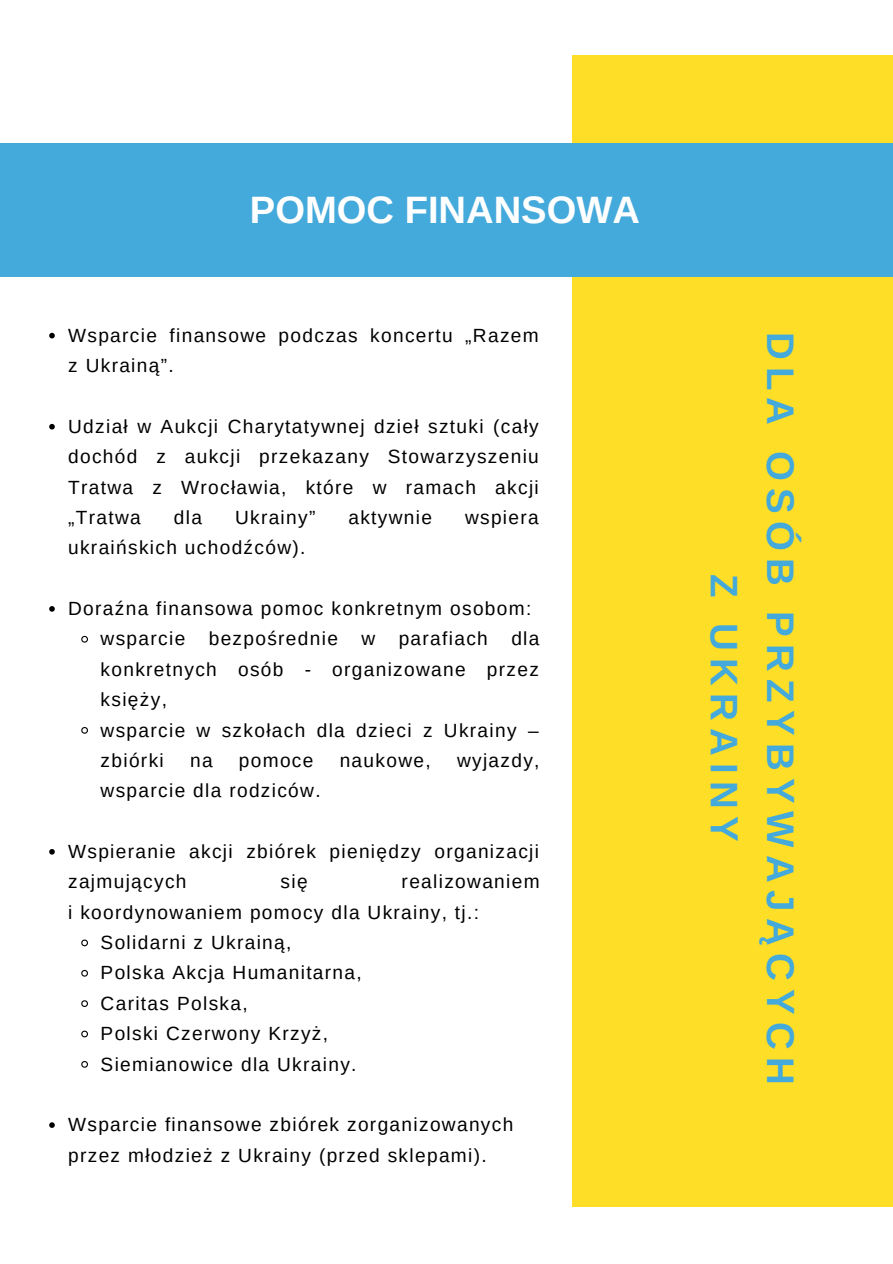
<style>
.page{position:relative;width:893px;height:1264px;background:#fff}
.page>*{position:absolute;margin:0;border:0;box-sizing:border-box;transform-origin:0 0}
.t1{font:700 38.4px/56.2px "Arimo";letter-spacing:.19em;color:#44a9db;text-align:center}
.t2{font:700 38.1px "Arimo";color:#fff}
.t3{font:19.05px/30.3px "Arimo";letter-spacing:.07em;color:#000}
</style>
<div class="page">
<div style="left:572px;top:56px;width:320px;height:1151px;background:#ffde27"></div>
<div style="left:0;top:143px;width:892px;height:133px;background:#44a9db"></div>
<svg style="left:49px;top:333px;width:6px;height:5px"></svg>
<svg style="left:49px;top:424px;width:6px;height:5px"></svg>
<svg style="left:49px;top:606px;width:6px;height:5px"></svg>
<svg style="left:81px;top:635px;width:7px;height:8px"></svg>
<svg style="left:81px;top:727px;width:7px;height:7px"></svg>
<svg style="left:49px;top:849px;width:6px;height:5px"></svg>
<svg style="left:81px;top:939px;width:7px;height:8px"></svg>
<svg style="left:81px;top:969px;width:7px;height:8px"></svg>
<svg style="left:81px;top:1000px;width:7px;height:7px"></svg>
<svg style="left:81px;top:1030px;width:7px;height:8px"></svg>
<svg style="left:81px;top:1061px;width:7px;height:7px"></svg>
<svg style="left:49px;top:1122px;width:6px;height:5px"></svg>
<h2 class="t2" style="left:250px;top:188px;width:391px">POMOC FINANSOWA</h2>
<p class="t3" style="left:68px;top:320px;width:472px">Wsparcie finansowe podczas koncertu „Razem z Ukrainą”.</p>
<p class="t3" style="left:68px;top:411px;width:472px;text-align:justify">Udział w Aukcji Charytatywnej dzieł sztuki (cały dochód z aukcji przekazany Stowarzyszeniu Tratwa z Wrocławia, które w ramach akcji „Tratwa</p>
<p class="t3" style="left:174px;top:502px;width:30px">dla</p>
<p class="t3" style="left:235px;top:502px;width:82px">Ukrainy”</p>
<p class="t3" style="left:348px;top:502px;width:85px">aktywnie</p>
<p class="t3" style="left:465px;top:502px;width:75px">wspiera</p>
<p class="t3" style="left:68px;top:532px;width:239px">ukraińskich uchodźców).</p>
<p class="t3" style="left:101px;top:593px;width:440px;text-indent:-32px">Doraźna finansowa pomoc konkretnym osobom: wsparcie bezpośrednie w parafiach dla konkretnych osób - organizowane przez księży,<br>wsparcie w szkołach dla dzieci z Ukrainy – zbiórki</p>
<p class="t3" style="left:190px;top:745px;width:24px">na</p>
<p class="t3" style="left:239px;top:745px;width:76px">pomoce</p>
<p class="t3" style="left:340px;top:745px;width:92px">naukowe,</p>
<p class="t3" style="left:457px;top:745px;width:84px">wyjazdy,</p>
<p class="t3" style="left:101px;top:775px;width:221px">wsparcie dla rodziców.</p>
<p class="t3" style="left:68px;top:836px;width:472px">Wspieranie akcji zbiórek pieniędzy organizacji zajmujących</p>
<p class="t3" style="left:280px;top:866px;width:29px">się</p>
<p class="t3" style="left:401px;top:866px;width:139px">realizowaniem</p>
<p class="t3" style="left:68px;top:897px;width:412px">i koordynowaniem pomocy dla Ukrainy, tj.:</p>
<p class="t3" style="left:101px;top:927px;width:192px">Solidarni z Ukrainą,</p>
<p class="t3" style="left:101px;top:957px;width:263px">Polska Akcja Humanitarna,</p>
<p class="t3" style="left:101px;top:988px;width:148px">Caritas Polska,</p>
<p class="t3" style="left:101px;top:1018px;width:229px">Polski Czerwony Krzyż,</p>
<p class="t3" style="left:101px;top:1048px;width:257px">Siemianowice dla Ukrainy.</p>
<p class="t3" style="left:68px;top:1109px;width:446px">Wsparcie finansowe zbiórek zorganizowanych przez młodzież z Ukrainy (przed sklepami).</p>
<h1 class="t1" style="left:808px;top:331px;width:754px;rotate:90deg">DLA OSÓB PRZYBYWAJĄCYCH<br>Z UKRAINY</h1>
</div>
